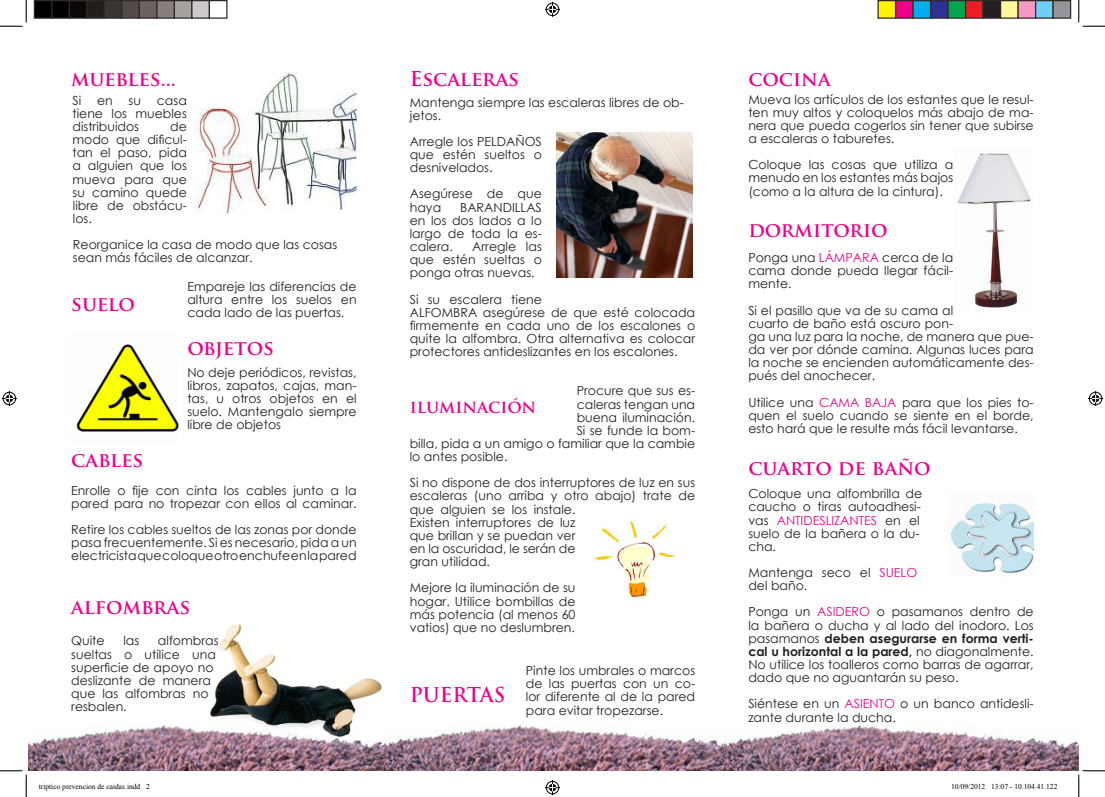
<style>
.page{position:relative;width:1105px;height:797px;background:#fff}
.page>*{position:absolute;margin:0;border:0;box-sizing:border-box;transform-origin:0 0}
.preguntas{font:700 20px "Trajan Pro";color:#ed028c}
.preguntas-2{font:700 17.5px "Trajan Pro";color:#ed028c}
.t1{font:12.5px/13.1px "Century Gothic";color:#231f20;text-align:justify}
.t2{font:7.5px "Times New Roman";color:#000}
.s1{color:#ed028c}
.s2{font-weight:700}
</style>
<div class="page">
<img style="left:28px;top:725px;width:696px;height:45px">
<img style="left:197px;top:624px;width:188px;height:116px">
<img style="left:724px;top:725px;width:355px;height:45px">
<img style="left:556px;top:133px;width:136px;height:144px">
<img style="left:194px;top:72px;width:163px;height:142px">
<img style="left:76px;top:344px;width:102px;height:88px">
<img style="left:950px;top:503px;width:84px;height:72px">
<img style="left:957px;top:153px;width:74px;height:155px">
<img style="left:592px;top:519px;width:83px;height:80px">
<svg style="left:0;top:0;width:27px;height:27px"></svg>
<svg style="left:0;top:770px;width:27px;height:27px"></svg>
<svg style="left:1078px;top:0;width:27px;height:27px"></svg>
<svg style="left:1078px;top:770px;width:27px;height:27px"></svg>
<svg style="left:545px;top:2px;width:15px;height:15px"></svg>
<svg style="left:545px;top:780px;width:15px;height:15px"></svg>
<svg style="left:2px;top:391px;width:15px;height:15px"></svg>
<svg style="left:1088px;top:391px;width:15px;height:15px"></svg>
<div style="left:34px;top:1px;width:18px;height:17px;background:#000"></div>
<div style="left:34px;top:0;width:18px;height:19px;border:1px solid #302a28"></div>
<div style="left:52px;top:1px;width:17px;height:17px;background:#000"></div>
<div style="left:51px;top:0;width:19px;height:19px;border:1px solid #302a28"></div>
<div style="left:69px;top:1px;width:18px;height:17px;background:#0c0806"></div>
<div style="left:69px;top:0;width:19px;height:19px;border:1px solid #302a28"></div>
<div style="left:87px;top:1px;width:17px;height:17px;background:#241e1b"></div>
<div style="left:86px;top:0;width:19px;height:19px;border:1px solid #302a28"></div>
<div style="left:104px;top:1px;width:18px;height:17px;background:#3b3532"></div>
<div style="left:104px;top:0;width:18px;height:19px;border:1px solid #302a28"></div>
<div style="left:122px;top:1px;width:17px;height:17px;background:#524a47"></div>
<div style="left:121px;top:0;width:19px;height:19px;border:1px solid #302a28"></div>
<div style="left:139px;top:1px;width:18px;height:17px;background:#6b6360"></div>
<div style="left:139px;top:0;width:19px;height:19px;border:1px solid #302a28"></div>
<div style="left:157px;top:1px;width:17px;height:17px;background:#867f7c"></div>
<div style="left:156px;top:0;width:19px;height:19px;border:1px solid #302a28"></div>
<div style="left:174px;top:1px;width:18px;height:17px;background:#a7a2a0"></div>
<div style="left:174px;top:0;width:18px;height:19px;border:1px solid #302a28"></div>
<div style="left:192px;top:1px;width:17px;height:17px;background:#cdc9c8"></div>
<div style="left:191px;top:0;width:19px;height:19px;border:1px solid #302a28"></div>
<div style="left:209px;top:0;width:19px;height:19px;border:1px solid #302a28"></div>
<div style="left:878px;top:1px;width:17px;height:17px;background:#fff101"></div>
<div style="left:877px;top:0;width:19px;height:19px;border:1px solid #302a28"></div>
<div style="left:895px;top:1px;width:18px;height:17px;background:#ed028c"></div>
<div style="left:895px;top:0;width:19px;height:19px;border:1px solid #302a28"></div>
<div style="left:913px;top:1px;width:17px;height:17px;background:#00aeef"></div>
<div style="left:912px;top:0;width:19px;height:19px;border:1px solid #302a28"></div>
<div style="left:930px;top:1px;width:18px;height:17px;background:#2e3092"></div>
<div style="left:930px;top:0;width:19px;height:19px;border:1px solid #302a28"></div>
<div style="left:948px;top:1px;width:17px;height:17px;background:#00a54f"></div>
<div style="left:947px;top:0;width:19px;height:19px;border:1px solid #302a28"></div>
<div style="left:965px;top:1px;width:18px;height:17px;background:#ee1d23"></div>
<div style="left:965px;top:0;width:19px;height:19px;border:1px solid #302a28"></div>
<div style="left:983px;top:1px;width:17px;height:17px;background:#231f20"></div>
<div style="left:982px;top:0;width:19px;height:19px;border:1px solid #302a28"></div>
<div style="left:1000px;top:1px;width:18px;height:17px;background:#fff79a"></div>
<div style="left:1000px;top:0;width:19px;height:19px;border:1px solid #302a28"></div>
<div style="left:1018px;top:1px;width:17px;height:17px;background:#f499c2"></div>
<div style="left:1017px;top:0;width:19px;height:19px;border:1px solid #302a28"></div>
<div style="left:1035px;top:1px;width:18px;height:17px;background:#6bcff6"></div>
<div style="left:1035px;top:0;width:19px;height:19px;border:1px solid #302a28"></div>
<div style="left:1053px;top:1px;width:17px;height:17px;background:#939598"></div>
<div style="left:1052px;top:0;width:19px;height:19px;border:1px solid #302a28"></div>
<p class="preguntas" style="left:71px;top:67px;width:106px">muebles...</p>
<p class="preguntas" style="left:410px;top:67px;width:111px">Escaleras</p>
<p class="preguntas" style="left:748px;top:67px;width:84px">cocina</p>
<p class="t1" style="left:748px;top:92px;width:287px">Mueva los artículos de los estantes que le resul&shy;ten muy altos y coloquelos más abajo de ma&shy;nera que pueda cogerlos sin tener que subirse a escaleras o taburetes.</p>
<p class="t1" style="left:748px;top:158px;width:206px">Coloque las cosas que utiliza a menudo en los estantes más bajos (como a la altura de la cintura).</p>
<p class="t1" style="left:72px;top:93px;width:10px">Si</p>
<p class="t1" style="left:97px;top:93px;width:17px">en</p>
<p class="t1" style="left:129px;top:93px;width:14px">su</p>
<p class="t1" style="left:410px;top:95px;width:276px">Mantenga siempre las escaleras libres de ob&shy;jetos.</p>
<p class="t1" style="left:410px;top:135px;width:134px">Arregle los PELDAÑOS que estén sueltos o desnivelados.</p>
<p class="t1" style="left:410px;top:187px;width:134px">Asegúrese de que haya</p>
<p class="t1" style="left:72px;top:93px;width:116px;text-indent:84px">casa tiene los muebles distribuidos</p>
<p class="t1" style="left:72px;top:120px;width:116px;text-indent:98px">de modo que dificul&shy;tan el paso, pida a alguien que los mueva para que su camino quede libre de obstácu&shy;los.</p>
<p class="t1" style="left:73px;top:238px;width:266px">Reorganice la casa de modo que las cosas sean más fáciles de alcanzar.</p>
<p class="t1" style="left:748px;top:251px;width:206px">Ponga una <span class="s1">LÁMPARA</span> cerca de la cama donde pueda llegar fácil&shy;mente.</p>
<p class="t1" style="left:748px;top:303px;width:287px;text-align:left">Si el pasillo que va de su cama al<br>cuarto de baño está oscuro pon-<br>ga una luz para la noche, de manera que pue&shy;da ver por dónde camina. Algunas luces para la noche se encienden automáticamente des&shy;pués del anochecer.</p>
<p class="t1" style="left:748px;top:395px;width:287px">Utilice una <span class="s1">CAMA BAJA</span> para que los pies to&shy;quen el suelo cuando se siente en el borde, esto hará que le resulte más fácil levantarse.</p>
<p class="t1" style="left:410px;top:200px;width:134px;text-indent:50px">BARANDILLAS en los dos lados a lo largo de toda la es&shy;calera.</p>
<p class="preguntas" style="left:748px;top:217px;width:141px">dormitorio</p>
<p class="t1" style="left:410px;top:240px;width:134px;text-indent:62px">Arregle las que estén sueltas o ponga otras nuevas.</p>
<p class="t1" style="left:410px;top:292px;width:287px;text-align:left">Si su escalera tiene<br>ALFOMBRA asegúrese de que esté colocada firmemente en cada uno de los escalones o quite la alfombra. Otra alternativa es colocar protectores antideslizantes en los escalones.</p>
<p class="t1" style="left:577px;top:384px;width:120px">Procure que sus es-</p>
<p class="t1" style="left:577px;top:397px;width:120px">caleras tengan una</p>
<p class="t1" style="left:577px;top:410px;width:120px">buena iluminación.</p>
<p class="t1" style="left:577px;top:423px;width:120px">Si se funde la bom-</p>
<p class="t1" style="left:410px;top:436px;width:287px">billa, pida a un amigo o familiar que la cambie</p>
<p class="t1" style="left:410px;top:450px;width:99px">lo antes posible.</p>
<p class="t1" style="left:410px;top:476px;width:287px;text-align:left">Si no dispone de dos interruptores de luz en sus escaleras (uno arriba y otro abajo) trate de que alguien se los instale.<br>Existen interruptores de luz<br>que brillan y se puedan ver<br>en la oscuridad, le serán de<br>gran utilidad.</p>
<p class="t1" style="left:410px;top:581px;width:167px">Mejore la iluminación de su hogar. Utilice bombillas de más potencia (al menos 60 vatios) que no deslumbren.</p>
<p class="t1" style="left:187px;top:279px;width:171px">Empareje las diferencias de altura entre los suelos en cada lado de las puertas.</p>
<p class="preguntas" style="left:71px;top:291px;width:65px">suelo</p>
<p class="preguntas" style="left:187px;top:335px;width:88px">objetos</p>
<p class="t1" style="left:187px;top:365px;width:171px">No deje periódicos, revistas, libros, zapatos, cajas, man&shy;tas, u otros objetos en el suelo. Mantengalo siempre libre de objetos</p>
<p class="preguntas-2" style="left:410px;top:395px;width:128px">iluminación</p>
<p class="preguntas" style="left:71px;top:447px;width:74px">cables</p>
<p class="preguntas" style="left:748px;top:455px;width:184px">cuarto de baño</p>
<p class="t1" style="left:71px;top:483px;width:287px">Enrolle o fije con cinta los cables junto a la pared para no tropezar con ellos al caminar.</p>
<p class="t1" style="left:71px;top:523px;width:287px">Retire los cables sueltos de las zonas por donde pasa frecuentemente. Si es necesario, pida a un electricista que coloque otro enchufe en la pared</p>
<p class="t1" style="left:748px;top:487px;width:175px;text-align:left">Coloque una alfombrilla de caucho o tiras autoadhesi&shy;vas <span class="s1">ANTIDESLIZANTES</span> en el suelo de la bañera o la du&shy;cha.</p>
<p class="t1" style="left:748px;top:566px;width:170px">Mantenga seco el <span class="s1">SUELO </span>del baño.</p>
<p class="t1" style="left:748px;top:605px;width:287px">Ponga un <span class="s1">ASIDERO</span> o pasamanos dentro de la bañera o ducha y al lado del inodoro. Los pasamanos <span class="s2">deben asegurarse en forma verti&shy;cal u horizontal a la pared,</span> no diagonalmente.<br>No utilice los toalleros como barras de agarrar, dado que no aguantarán su peso.</p>
<p class="t1" style="left:748px;top:697px;width:287px">Siéntese en un <span class="s1">ASIENTO</span> o un banco antidesli&shy;zante durante la ducha.</p>
<p class="preguntas" style="left:71px;top:594px;width:120px">alfombras</p>
<p class="t1" style="left:71px;top:634px;width:149px;text-align:left;text-indent:87px">alfombras sueltas o utilice una superficie de apoyo no deslizante de manera que las alfombras no resbalen.</p>
<p class="t1" style="left:71px;top:634px;width:35px">Quite</p>
<p class="t1" style="left:123px;top:634px;width:17px">las</p>
<p class="t1" style="left:526px;top:664px;width:171px">Pinte los umbrales o marcos de las puertas con un co&shy;lor diferente al de la pared para evitar tropezarse.</p>
<p class="preguntas" style="left:410px;top:682px;width:97px">PUERTAS</p>
<p class="t2" style="left:39px;top:782px;width:113px">triptico prevencion de caidas.indd 2</p>
<p class="t2" style="left:951px;top:782px;width:108px">10/09/2012 13:07 - 10.104.41.122</p>
</div>
